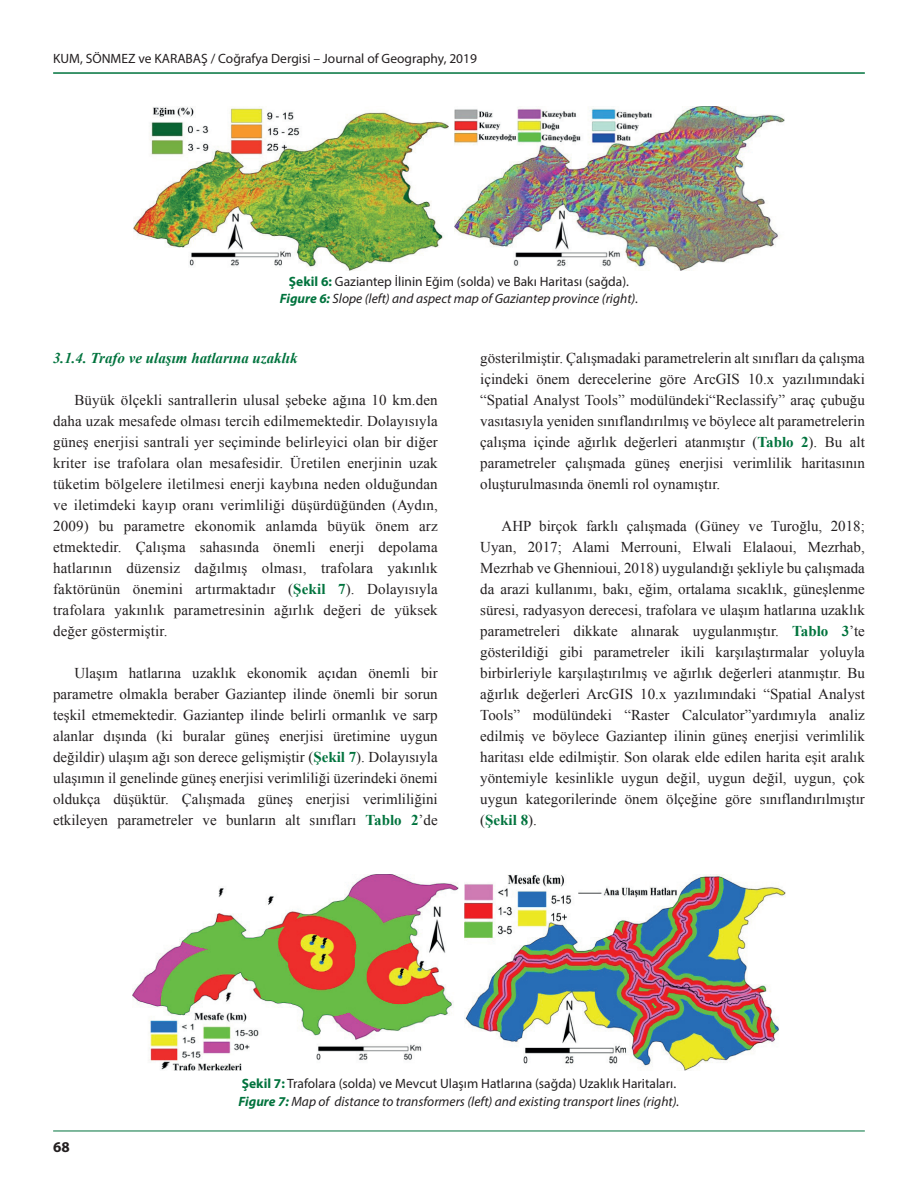
<style>
.page{position:relative;width:918px;height:1188px;background:#fff}
.page>*{position:absolute;margin:0;border:0;box-sizing:border-box;transform-origin:0 0}
.t1{font:15px/21px "Times New Roman";color:#231f20;text-align:justify}
.t2{font:italic 700 15px "Times New Roman";color:#00733d}
.t3{font:700 15px "Myriad Pro";color:#231f20}
.t4{font:italic 13.5px/17.2px "Myriad Pro";color:#231f20}
.t5{font:13.5px "Myriad Pro";color:#231f20}
.s1{font-weight:700;font-style:normal;color:#00733d}
.s2{font-style:normal}
.s3{font-weight:700;color:#00733d}
</style>
<div class="page">
<hr style="left:53px;top:72px;width:812px;height:2px;background:#00733d">
<hr style="left:53px;top:1131px;width:812px;height:1px;background:#00733d">
<img style="left:132px;top:874px;width:327px;height:197px">
<img style="left:465px;top:874px;width:321px;height:196px">
<img style="left:133px;top:106px;width:316px;height:164px">
<img style="left:454px;top:106px;width:331px;height:165px">
<p class="t5" style="left:53px;top:50px;width:425px">KUM, SÖNMEZ ve KARABAŞ / Coğrafya Dergisi – Journal of Geography, 2019</p>
<p class="t4" style="left:280px;top:273px;width:360px;text-align:center"><span class="s1">Şekil 6:</span> <span class="s2">Gaziantep İlinin Eğim (solda) ve Bakı Haritası (sağda).<br></span><span class="s3">Figure 6:</span> Slope (left) and aspect map of Gaziantep province (right).</p>
<p class="t2" style="left:53px;top:348px;width:246px">3.1.4. Trafo ve ulaşım hatlarına uzaklık</p>
<p class="t1" style="left:53px;top:389px;width:386px;text-indent:21px">Büyük ölçekli santrallerin ulusal şebeke ağına 10 km.den daha uzak mesafede olması tercih edilmemektedir. Dolayısıyla güneş enerjisi santrali yer seçiminde belirleyici olan bir diğer kriter ise trafolara olan mesafesidir. Üretilen enerjinin uzak tüketim bölgelere iletilmesi enerji kaybına neden olduğundan ve iletimdeki kayıp oranı verimliliği düşürdüğünden (Aydın, 2009) bu parametre ekonomik anlamda büyük önem arz etmektedir. Çalışma sahasında önemli enerji depolama hatlarının düzensiz dağılmış olması, trafolara yakınlık faktörünün önemini artırmaktadır (<span class="s3">Şekil 7</span>). Dolayısıyla trafolara yakınlık parametresinin ağırlık değeri de yüksek değer göstermiştir.</p>
<p class="t1" style="left:53px;top:662px;width:386px;text-indent:21px">Ulaşım hatlarına uzaklık ekonomik açıdan önemli bir parametre olmakla beraber Gaziantep ilinde önemli bir sorun teşkil etmemektedir. Gaziantep ilinde belirli ormanlık ve sarp alanlar dışında (ki buralar güneş enerjisi üretimine uygun değildir) ulaşım ağı son derece gelişmiştir (<span class="s3">Şekil 7</span>). Dolayısıyla ulaşımın il genelinde güneş enerjisi verimliliği üzerindeki önemi oldukça düşüktür. Çalışmada güneş enerjisi verimliliğini etkileyen parametreler ve bunların alt sınıfları <span class="s3">Tablo 2</span>’de</p>
<p class="t1" style="left:480px;top:348px;width:386px">gösterilmiştir. Çalışmadaki parametrelerin alt sınıfları da çalışma içindeki önem derecelerine göre ArcGIS 10.x yazılımındaki “Spatial Analyst Tools” modülündeki“Reclassify” araç çubuğu vasıtasıyla yeniden sınıflandırılmış ve böylece alt parametrelerin çalışma içinde ağırlık değerleri atanmıştır (<span class="s3">Tablo 2</span>). Bu alt parametreler çalışmada güneş enerjisi verimlilik haritasının oluşturulmasında önemli rol oynamıştır.</p>
<p class="t1" style="left:480px;top:516px;width:386px;text-indent:21px">AHP birçok farklı çalışmada (Güney ve Turoğlu, 2018; Uyan, 2017; Alami Merrouni, Elwali Elalaoui, Mezrhab, Mezrhab ve Ghennioui, 2018) uygulandığı şekliyle bu çalışmada da arazi kullanımı, bakı, eğim, ortalama sıcaklık, güneşlenme süresi, radyasyon derecesi, trafolara ve ulaşım hatlarına uzaklık parametreleri dikkate alınarak uygulanmıştır. <span class="s3">Tablo 3</span>’te gösterildiği gibi parametreler ikili karşılaştırmalar yoluyla birbirleriyle karşılaştırılmış ve ağırlık değerleri atanmıştır. Bu ağırlık değerleri ArcGIS 10.x yazılımındaki “Spatial Analyst Tools” modülündeki “Raster Calculator”yardımıyla analiz edilmiş ve böylece Gaziantep ilinin güneş enerjisi verimlilik haritası elde edilmiştir. Son olarak elde edilen harita eşit aralık yöntemiyle kesinlikle uygun değil, uygun değil, uygun, çok uygun kategorilerinde önem ölçeğine göre sınıflandırılmıştır (<span class="s3">Şekil 8</span>).</p>
<p class="t3" style="left:53px;top:1137px;width:18px">68</p>
<p class="t4" style="left:239px;top:1075px;width:442px"><span class="s1">Şekil 7:</span> <span class="s2">Trafolara (solda) ve Mevcut Ulaşım Hatlarına (sağda) Uzaklık Haritaları.<br></span><span class="s3">Figure 7:</span> Map of distance to transformers (left) and existing transport lines (right).</p>
</div>
